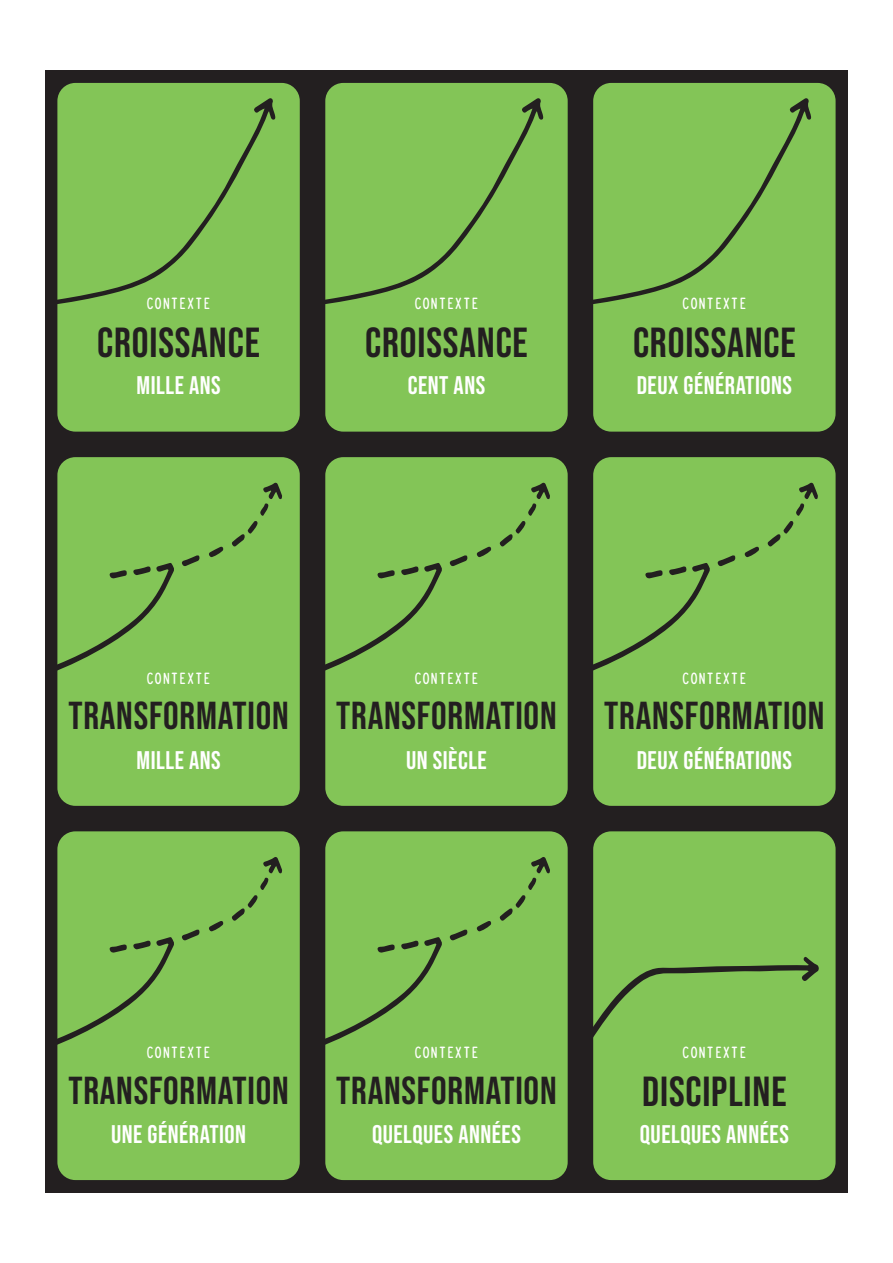
<style>
.page{position:relative;width:893px;height:1263px;background:#fff}
.page>*{position:absolute;margin:0;border:0;box-sizing:border-box;transform-origin:0 0}
.t1{font:42px "Bebas Neue";letter-spacing:.02em;color:#231f20}
.t2{font:39px "Bebas Neue";letter-spacing:.02em;color:#231f20}
.t3{font:25.5px "Bebas Neue";letter-spacing:.02em;color:#fff}
.t4{font:700 18px "Typewriter Condensed";color:#fff}
</style>
<div class="page">
<div style="left:313px;top:819px;width:267px;height:374px;background:#231f20"></div>
<div style="left:325px;top:831px;width:243px;height:349px;background:#83c557;border-radius:18px"></div>
<div style="left:45px;top:819px;width:268px;height:374px;background:#231f20"></div>
<div style="left:57px;top:831px;width:243px;height:349px;background:#83c557;border-radius:18px"></div>
<div style="left:45px;top:444px;width:268px;height:375px;background:#231f20"></div>
<div style="left:57px;top:457px;width:243px;height:349px;background:#83c557;border-radius:18px"></div>
<div style="left:45px;top:70px;width:268px;height:374px;background:#231f20"></div>
<div style="left:57px;top:83px;width:243px;height:349px;background:#83c557;border-radius:18px"></div>
<div style="left:313px;top:70px;width:267px;height:374px;background:#231f20"></div>
<div style="left:325px;top:83px;width:243px;height:349px;background:#83c557;border-radius:18px"></div>
<div style="left:580px;top:70px;width:268px;height:374px;background:#231f20"></div>
<div style="left:593px;top:83px;width:243px;height:349px;background:#83c557;border-radius:18px"></div>
<div style="left:313px;top:444px;width:267px;height:375px;background:#231f20"></div>
<div style="left:325px;top:457px;width:243px;height:349px;background:#83c557;border-radius:18px"></div>
<div style="left:580px;top:444px;width:268px;height:375px;background:#231f20"></div>
<div style="left:593px;top:457px;width:243px;height:349px;background:#83c557;border-radius:18px"></div>
<svg style="left:325px;top:845px;width:167px;height:233px"></svg>
<svg style="left:449px;top:929px;width:18px;height:12px"></svg>
<svg style="left:401px;top:940px;width:18px;height:9px"></svg>
<svg style="left:377px;top:944px;width:18px;height:9px"></svg>
<svg style="left:477px;top:920px;width:14px;height:12px"></svg>
<svg style="left:499px;top:857px;width:51px;height:64px"></svg>
<svg style="left:57px;top:845px;width:167px;height:233px"></svg>
<svg style="left:181px;top:929px;width:18px;height:12px"></svg>
<svg style="left:133px;top:940px;width:18px;height:9px"></svg>
<svg style="left:109px;top:944px;width:18px;height:9px"></svg>
<svg style="left:209px;top:920px;width:14px;height:12px"></svg>
<svg style="left:231px;top:857px;width:51px;height:64px"></svg>
<svg style="left:57px;top:471px;width:167px;height:233px"></svg>
<svg style="left:181px;top:554px;width:18px;height:13px"></svg>
<svg style="left:133px;top:566px;width:18px;height:9px"></svg>
<svg style="left:109px;top:570px;width:18px;height:9px"></svg>
<svg style="left:209px;top:546px;width:14px;height:12px"></svg>
<svg style="left:231px;top:482px;width:51px;height:65px"></svg>
<svg style="left:57px;top:97px;width:219px;height:233px"></svg>
<svg style="left:325px;top:97px;width:219px;height:233px"></svg>
<svg style="left:593px;top:97px;width:219px;height:233px"></svg>
<svg style="left:325px;top:471px;width:167px;height:233px"></svg>
<svg style="left:449px;top:554px;width:18px;height:13px"></svg>
<svg style="left:401px;top:566px;width:18px;height:9px"></svg>
<svg style="left:377px;top:570px;width:18px;height:9px"></svg>
<svg style="left:477px;top:546px;width:14px;height:12px"></svg>
<svg style="left:499px;top:482px;width:51px;height:65px"></svg>
<svg style="left:593px;top:471px;width:152px;height:233px"></svg>
<svg style="left:717px;top:554px;width:18px;height:13px"></svg>
<svg style="left:669px;top:566px;width:18px;height:9px"></svg>
<svg style="left:645px;top:570px;width:18px;height:9px"></svg>
<svg style="left:745px;top:546px;width:14px;height:12px"></svg>
<svg style="left:767px;top:482px;width:51px;height:65px"></svg>
<div style="left:580px;top:819px;width:268px;height:374px;background:#231f20"></div>
<div style="left:593px;top:831px;width:243px;height:349px;background:#83c557;border-radius:18px"></div>
<svg style="left:593px;top:907px;width:226px;height:232px"></svg>
<p class="t4" style="left:146px;top:291px;width:66px">CONTEXTE</p>
<p class="t4" style="left:414px;top:291px;width:66px">CONTEXTE</p>
<p class="t4" style="left:682px;top:291px;width:66px">CONTEXTE</p>
<h1 class="t1" style="left:97px;top:319px;width:164px">CROISSANCE</h1>
<h1 class="t1" style="left:365px;top:319px;width:164px">CROISSANCE</h1>
<h1 class="t1" style="left:633px;top:319px;width:164px">CROISSANCE</h1>
<p class="t3" style="left:136px;top:371px;width:86px">MILLE ANS</p>
<p class="t3" style="left:408px;top:371px;width:79px">CENT ANS</p>
<p class="t3" style="left:637px;top:371px;width:157px">DEUX GÉNÉRATIONS</p>
<p class="t4" style="left:146px;top:665px;width:66px">CONTEXTE</p>
<p class="t4" style="left:414px;top:665px;width:66px">CONTEXTE</p>
<p class="t4" style="left:682px;top:665px;width:66px">CONTEXTE</p>
<h2 class="t2" style="left:68px;top:694px;width:222px">TRANSFORMATION</h2>
<h2 class="t2" style="left:336px;top:694px;width:490px">TRANSFORMATION TRANSFORMATION</h2>
<p class="t3" style="left:136px;top:745px;width:86px">MILLE ANS</p>
<p class="t3" style="left:406px;top:745px;width:82px">UN SIÈCLE</p>
<p class="t3" style="left:637px;top:745px;width:157px">DEUX GÉNÉRATIONS</p>
<p class="t4" style="left:146px;top:1039px;width:66px">CONTEXTE</p>
<p class="t4" style="left:414px;top:1039px;width:66px">CONTEXTE</p>
<h2 class="t2" style="left:68px;top:1068px;width:490px">TRANSFORMATION TRANSFORMATION</h2>
<p class="t3" style="left:111px;top:1119px;width:137px">UNE GÉNÉRATION</p>
<p class="t3" style="left:372px;top:1119px;width:150px">QUELQUES ANNÉES</p>
<p class="t4" style="left:682px;top:1039px;width:66px">CONTEXTE</p>
<h1 class="t1" style="left:642px;top:1067px;width:146px">DISCIPLINE</h1>
<p class="t3" style="left:640px;top:1119px;width:150px">QUELQUES ANNÉES</p>
</div>
